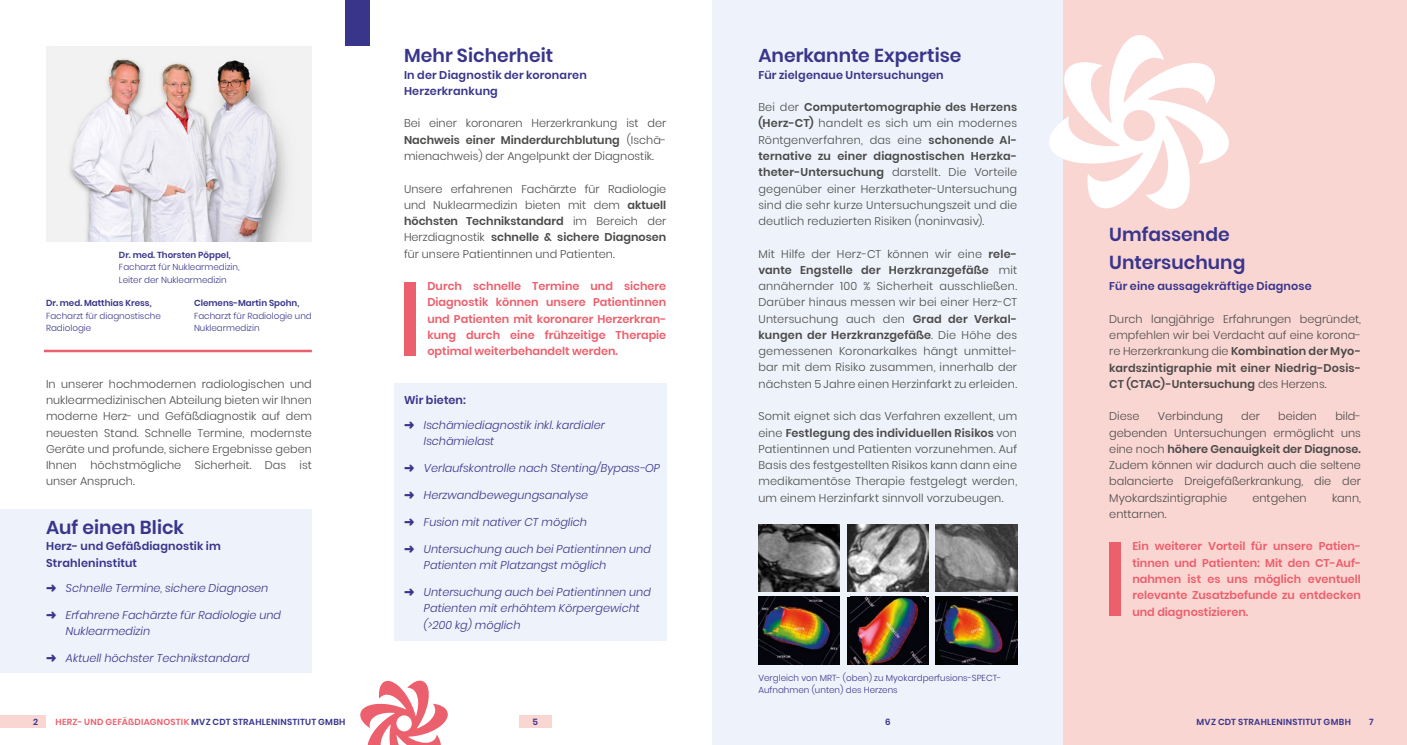
<style>
.page{position:relative;width:1407px;height:745px;background:#fff}
.page>*{position:absolute;margin:0;border:0;box-sizing:border-box;transform-origin:0 0}
.t1{font:600 18.75px/27.5px "Poppins";color:#38358b}
.t2{font:300 11.25px/16.2px "Poppins";color:#4a4a49;text-align:justify}
.t3{font:italic 300 11.25px/16.2px "Poppins";color:#38358b}
.t4{font:600 11.25px/16.2px "Poppins";color:#ec5f6c;text-align:justify}
.t5{font:600 11.25px/16.2px "Poppins";letter-spacing:.015em;color:#38358b}
.t6{font:300 8.75px/12.5px "Poppins";color:#38358b}
.t7{font:600 8.75px "Poppins";letter-spacing:.025em;color:#38358b}
.t8{font:600 8.75px "Poppins";color:#38358b}
.s1{font-weight:600}
.s2{color:#ec5f6c}
</style>
<div class="page">
<svg style="left:360px;top:680px;width:88px;height:64px"></svg>
<div style="left:1063px;top:0;width:344px;height:744px;background:#fad6d3"></div>
<div style="left:712px;top:0;width:351px;height:744px;background:#eef2fa"></div>
<div style="left:345px;top:0;width:25px;height:46px;background:#38358b"></div>
<svg style="left:1049px;top:35px;width:180px;height:174px"></svg>
<div style="left:0;top:714px;width:46px;height:13px;background:#fad6d3"></div>
<div style="left:519px;top:714px;width:32px;height:13px;background:#fad6d3"></div>
<div style="left:0;top:509px;width:312px;height:163px;background:#eef2fa"></div>
<div style="left:394px;top:383px;width:272px;height:257px;background:#eef2fa"></div>
<img style="left:46px;top:46px;width:266px;height:195px">
<hr style="left:44px;top:349px;width:268px;height:3px;background:#ec5f6c">
<div style="left:1109px;top:542px;width:12px;height:73px;background:#ec5f6c"></div>
<div style="left:404px;top:282px;width:12px;height:73px;background:#ec5f6c"></div>
<img style="left:758px;top:596px;width:82px;height:68px">
<img style="left:758px;top:524px;width:82px;height:67px">
<div style="left:847px;top:596px;width:81px;height:68px;background:#050508"></div>
<img style="left:850px;top:596px;width:75px;height:68px">
<img style="left:847px;top:524px;width:81px;height:67px">
<img style="left:935px;top:596px;width:82px;height:68px">
<img style="left:935px;top:524px;width:82px;height:67px">
<p class="t8" style="left:119px;top:249px;width:113px">Dr. med. Thorsten Pöppel,</p>
<p class="t6" style="left:119px;top:261px;width:122px">Facharzt für Nuklearmedizin,<br>Leiter der Nuklearmedizin</p>
<p class="t8" style="left:194px;top:298px;width:107px">Clemens-Martin Spohn,</p>
<p class="t6" style="left:194px;top:309px;width:119px">Facharzt für Radiologie und<br>Nuklearmedizin</p>
<p class="t8" style="left:46px;top:298px;width:107px">Dr. med. Matthias Kress,</p>
<p class="t6" style="left:46px;top:309px;width:116px">Facharzt für diagnostische<br>Radiologie</p>
<p class="t2" style="left:46px;top:375px;width:267px">In unserer hochmodernen radiologischen und nuklearmedizinischen Abteilung bieten wir Ihnen moderne Herz- und Gefäßdiagnostik auf dem neuesten Stand. Schnelle Termine, modernste Geräte und profunde, sichere Ergebnisse geben Ihnen höchstmögliche Sicherheit. Das ist unser Anspruch.</p>
<h1 class="t1" style="left:46px;top:513px;width:140px">Auf einen Blick</h1>
<p class="t5" style="left:46px;top:538px;width:176px">Herz- und Gefäßdiagnostik im<br>Strahleninstitut</p>
<p class="t3" style="left:46px;top:579px;width:224px">➜ Schnelle Termine, sichere Diagnosen</p>
<p class="t3" style="left:66px;top:606px;width:217px;text-indent:-20px">➜ Erfahrene Fachärzte für Radiologie und<br>Nuklearmedizin</p>
<p class="t3" style="left:46px;top:649px;width:205px">➜ Aktuell höchster Technikstandard</p>
<h1 class="t1" style="left:404px;top:42px;width:151px">Mehr Sicherheit</h1>
<p class="t5" style="left:404px;top:67px;width:184px">In der Diagnostik der koronaren<br>Herzerkrankung</p>
<p class="t2" style="left:404px;top:115px;width:264px">Bei einer koronaren Herzerkrankung ist der <span class="s1">Nachweis einer Minderdurchblutung</span> (Ischä&shy;mienachweis) der Angelpunkt der Diagnostik.</p>
<p class="t2" style="left:404px;top:180px;width:264px">Unsere erfahrenen Fachärzte für Radiologie und Nuklearmedizin bieten mit dem <span class="s1">aktuell höchsten Technikstandard</span> im Bereich der Herzdiagnostik <span class="s1">schnelle &amp; sichere Diagnosen </span>für unsere Patientinnen und Patienten.</p>
<p class="t4" style="left:427px;top:278px;width:240px">Durch schnelle Termine und sichere Diagnostik können unsere Patientinnen und Patienten mit koronarer Herzerkran&shy;kung durch eine frühzeitige Therapie optimal weiterbehandelt werden.</p>
<p class="t5" style="left:1109px;top:278px;width:204px">Für eine aussagekräftige Diagnose</p>
<h1 class="t1" style="left:758px;top:42px;width:205px">Anerkannte Expertise</h1>
<p class="t5" style="left:758px;top:67px;width:187px">Für zielgenaue Untersuchungen</p>
<p class="t2" style="left:758px;top:99px;width:260px">Bei der <span class="s1">Computertomographie des Herzens (Herz-CT)</span> handelt es sich um ein modernes Röntgenverfahren, das eine <span class="s1">schonende Al&shy;ternative zu einer diagnostischen Herzka&shy;theter-Untersuchung</span> darstellt. Die Vorteile gegenüber einer Herzkatheter-Untersuchung sind die sehr kurze Untersuchungszeit und die deutlich reduzierten Risiken (noninvasiv).</p>
<p class="t2" style="left:758px;top:245px;width:260px">Mit Hilfe der Herz-CT können wir eine <span class="s1">rele&shy;vante Engstelle der Herzkranzgefäße</span> mit annähernder 100 % Sicherheit ausschließen.<br>Darüber hinaus messen wir bei einer Herz-CT Untersuchung auch den <span class="s1">Grad der Verkal&shy;kungen der Herzkranzgefäße</span>. Die Höhe des gemessenen Koronarkalkes hängt unmittel&shy;bar mit dem Risiko zusammen, innerhalb der nächsten 5 Jahre einen Herzinfarkt zu erleiden.</p>
<p class="t2" style="left:758px;top:408px;width:260px">Somit eignet sich das Verfahren exzellent, um eine <span class="s1">Festlegung des individuellen Risikos</span> von Patientinnen und Patienten vorzunehmen. Auf Basis des festgestellten Risikos kann dann eine medikamentöse Therapie festgelegt werden, um einem Herzinfarkt sinnvoll vorzubeugen.</p>
<h1 class="t1" style="left:1109px;top:221px;width:138px">Umfassende<br>Untersuchung</h1>
<p class="t2" style="left:1109px;top:310px;width:253px">Durch langjährige Erfahrungen begründet, empfehlen wir bei Verdacht auf eine korona&shy;re Herzerkrankung die <span class="s1">Kombination der Myo&shy;kardszintigraphie mit einer Niedrig-Dosis-CT (CTAC)-Untersuchung</span> des Herzens.</p>
<p class="t2" style="left:1109px;top:408px;width:32px">Diese</p>
<p class="t2" style="left:1158px;top:408px;width:67px">Verbindung</p>
<p class="t2" style="left:1241px;top:408px;width:20px">der</p>
<p class="t2" style="left:1278px;top:408px;width:40px">beiden</p>
<p class="t5" style="left:404px;top:392px;width:64px">Wir bieten:</p>
<p class="t3" style="left:424px;top:417px;width:183px;text-indent:-20px">➜ Ischämiediagnostik inkl. kardialer<br>Ischämielast</p>
<p class="t3" style="left:404px;top:460px;width:258px">➜ Verlaufskontrolle nach Stenting/Bypass-OP</p>
<p class="t3" style="left:404px;top:487px;width:186px">➜ Herzwandbewegungsanalyse</p>
<p class="t3" style="left:404px;top:513px;width:185px">➜ Fusion mit nativer CT möglich</p>
<p class="t3" style="left:424px;top:540px;width:229px;text-indent:-20px">➜ Untersuchung auch bei Patientinnen und<br>Patienten mit Platzangst möglich</p>
<p class="t3" style="left:424px;top:583px;width:229px;text-indent:-20px">➜ Untersuchung auch bei Patientinnen und<br>Patienten mit erhöhtem Körpergewicht (&gt;200 kg) möglich</p>
<p class="t2" style="left:1109px;top:408px;width:253px;text-indent:226px">bild&shy;gebenden Untersuchungen ermöglicht uns eine noch <span class="s1">höhere Genauigkeit der Diagnose.<br></span>Zudem können wir dadurch auch die seltene balancierte Dreigefäßerkrankung, die der Myokardszintigraphie</p>
<p class="t2" style="left:1252px;top:489px;width:56px">entgehen</p>
<p class="t2" style="left:1332px;top:489px;width:30px">kann,</p>
<p class="t2" style="left:1109px;top:505px;width:59px">enttarnen.</p>
<p class="t4" style="left:1132px;top:538px;width:230px">Ein weiterer Vorteil für unsere Patien&shy;tinnen und Patienten: Mit den CT-Auf&shy;nahmen ist es uns möglich eventuell relevante Zusatzbefunde zu entdecken und diagnostizieren.</p>
<p class="t6" style="left:758px;top:671px;width:245px">Vergleich von MRT- (oben) zu Myokardperfusions-SPECT-<br>Aufnahmen (unten) des Herzens</p>
<p class="t7" style="left:33px;top:716px;width:6px">2</p>
<p class="t7" style="left:55px;top:716px;width:291px"><span class="s2">HERZ- UND GEFÄßDIAGNOSTIK</span> MVZ CDT STRAHLENINSTITUT GMBH</p>
<p class="t7" style="left:532px;top:716px;width:7px">5</p>
<p class="t7" style="left:885px;top:716px;width:7px">6</p>
<p class="t7" style="left:1196px;top:716px;width:156px">MVZ CDT STRAHLENINSTITUT GMBH</p>
<p class="t7" style="left:1369px;top:716px;width:6px">7</p>
</div>
